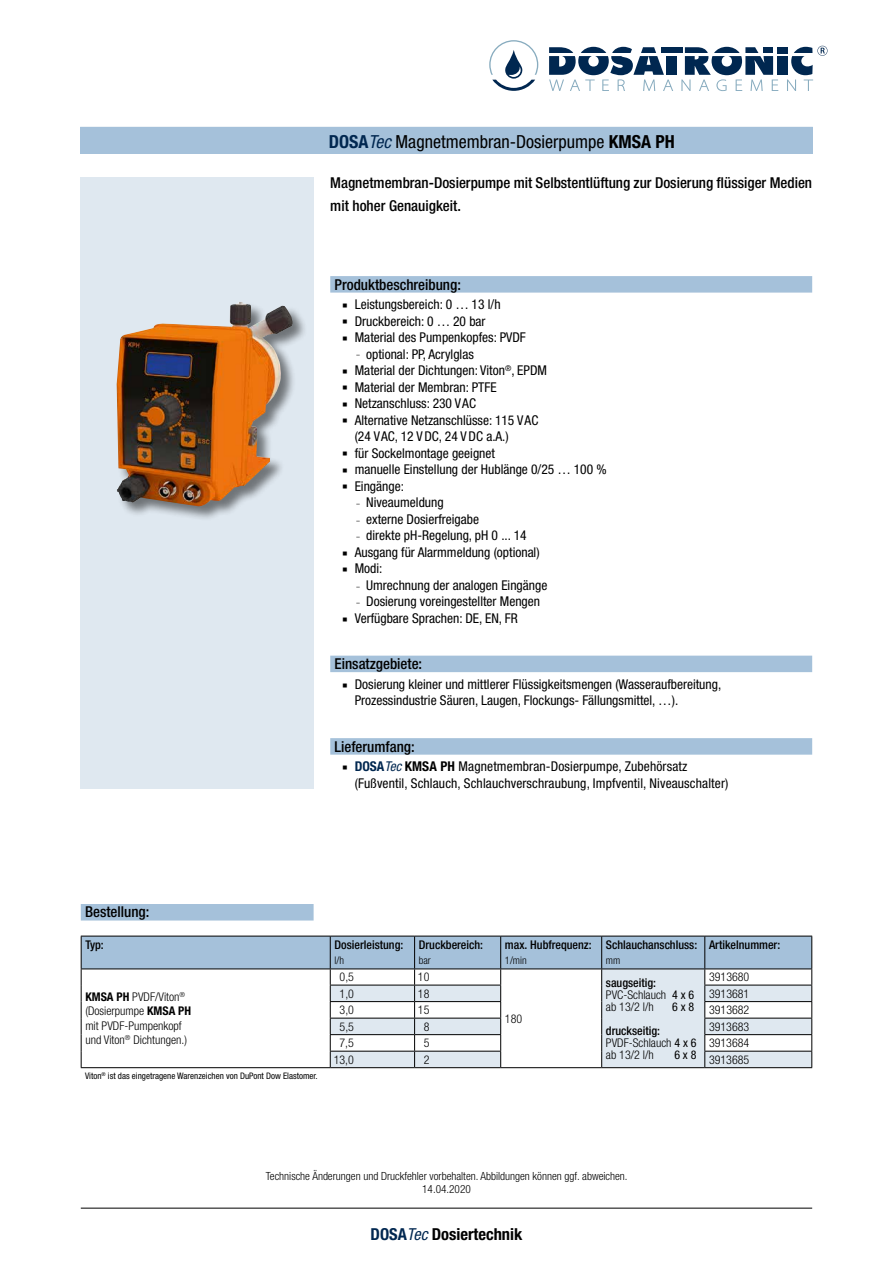
<style>
.page{position:relative;width:893px;height:1263px;background:#fff}
.page>*{position:absolute;margin:0;border:0;box-sizing:border-box;transform-origin:0 0}
.t1{font:condensed 18px "Helvetica Neue LT Pro";color:#000}
.t2{font:700 condensed 16.5px "Helvetica Neue LT Pro";color:#000}
.t3{font:500 condensed 15px/23.7px "Helvetica Neue LT Pro";color:#000}
.t4{font:condensed 13.5px/16.5px "Helvetica Neue LT Pro";color:#000}
.t5{font:300 condensed 12px/12px "Helvetica Neue LT Pro";color:#000}
.t6{font:500 condensed 12px "Helvetica Neue LT Pro";color:#000}
.t7{font:condensed 12px "Helvetica Neue LT Pro";color:#000}
.t8{font:300 condensed 11.25px/13.5px "Helvetica Neue LT Pro";color:#000;text-align:center}
.t9{font:300 condensed 10.5px "Helvetica Neue LT Pro";color:#000}
.t10{font:condensed 9px "Helvetica Neue LT Pro";color:#000}
.s1{font-weight:700;color:#002750}
.s2{font-style:italic;color:#002750}
.s3{font-weight:700}
.s4{font-size:6.75px}
.s5{font-weight:500}
.s6{font-weight:400}
.s7{color:#002750}
.s8{font-weight:400;font-style:italic;color:#002750}
</style>
<div class="page">
<div style="left:81px;top:177px;width:233px;height:612px;background:#dfe8f0"></div>
<div style="left:116px;top:302px;width:192px;height:220px;background:#000;opacity:.5"></div>
<img style="left:117px;top:302px;width:177px;height:205px">
<hr style="left:81px;top:1208px;width:731px;height:1px;background:#000">
<svg style="left:489px;top:40px;width:339px;height:51px"></svg>
<div style="left:80px;top:127px;width:733px;height:27px;background:#a5c1da"></div>
<div style="left:330px;top:276px;width:482px;height:17px;background:#a5c1da"></div>
<div style="left:330px;top:656px;width:482px;height:16px;background:#a5c1da"></div>
<div style="left:330px;top:738px;width:482px;height:17px;background:#a5c1da"></div>
<div style="left:81px;top:904px;width:233px;height:16px;background:#a5c1da"></div>
<hr style="left:81px;top:1067px;width:249px;height:1px;background:#000">
<hr style="left:705px;top:1067px;width:107px;height:1px;background:#000">
<hr style="left:330px;top:1067px;width:85px;height:1px;background:#000">
<hr style="left:415px;top:1067px;width:86px;height:1px;background:#000">
<hr style="left:602px;top:1067px;width:103px;height:1px;background:#000">
<hr style="left:501px;top:1067px;width:101px;height:1px;background:#000">
<svg style="left:81px;top:936px;width:731px;height:131px"></svg>
<h1 class="t1" style="left:329px;top:131px;width:347px"><span class="s1">DOSA</span><span class="s2">Tec</span> Magnetmembran-Dosierpumpe <span class="s3">KMSA PH</span></h1>
<p class="t3" style="left:330px;top:170px;width:483px">Magnetmembran-Dosierpumpe mit Selbstentlüftung zur Dosierung flüssiger Medien mit hoher Genauigkeit.</p>
<p class="t3" style="left:334px;top:272px;width:128px">Produktbeschreibung:</p>
<p class="t4" style="left:355px;top:296px;width:173px">Leistungsbereich: 0 … 13 l/h<br>Druckbereich: 0 … 20 bar<br>Material des Pumpenkopfes: PVDF</p>
<p class="t4" style="left:355px;top:345px;width:254px"><span class="s4">–</span> optional: PP, Acrylglas<br>Material der Dichtungen: Viton<sup>®</sup>, EPDM<br>Material der Membran: PTFE<br>Netzanschluss: 230 VAC<br>Alternative Netzanschlüsse: 115 VAC<br>(24 VAC, 12 VDC, 24 VDC a.A.)<br>für Sockelmontage geeignet<br>manuelle Einstellung der Hublänge 0/25 … 100 %<br>Eingänge:</p>
<p class="t4" style="left:357px;top:494px;width:89px"><span class="s4">–</span> Niveaumeldung</p>
<p class="t4" style="left:357px;top:510px;width:124px"><span class="s4">–</span> externe Dosierfreigabe</p>
<p class="t4" style="left:355px;top:527px;width:186px"><span class="s4">–</span> direkte pH-Regelung, pH 0 ... 14<br>Ausgang für Alarmmeldung (optional)<br>Modi:</p>
<p class="t4" style="left:357px;top:576px;width:192px"><span class="s4">–</span> Umrechnung der analogen Eingänge</p>
<p class="t4" style="left:355px;top:593px;width:187px"><span class="s4">–</span> Dosierung voreingestellter Mengen<br>Verfügbare Sprachen: DE, EN, FR</p>
<p class="t3" style="left:334px;top:652px;width:89px">Einsatzgebiete:</p>
<p class="t4" style="left:355px;top:675px;width:368px">Dosierung kleiner und mittlerer Flüssigkeitsmengen (Wasseraufbereitung,<br>Prozessindustrie Säuren, Laugen, Flockungs- Fällungsmittel, …).</p>
<p class="t3" style="left:334px;top:734px;width:82px">Lieferumfang:</p>
<p class="t4" style="left:355px;top:758px;width:375px"><span class="s1">DOSA</span><span class="s2">Tec</span> <span class="s3">KMSA PH</span> Magnetmembran-Dosierpumpe, Zubehörsatz (Fußventil, Schlauch, Schlauchverschraubung, Impfventil, Niveauschalter)</p>
<p class="t3" style="left:85px;top:900px;width:66px">Bestellung:</p>
<p class="t6" style="left:85px;top:938px;width:20px">Typ:</p>
<p class="t6" style="left:334px;top:938px;width:70px">Dosierleistung:</p>
<p class="t9" style="left:334px;top:954px;width:11px">l/h</p>
<p class="t6" style="left:419px;top:938px;width:66px">Druckbereich:</p>
<p class="t9" style="left:419px;top:954px;width:14px">bar</p>
<p class="t6" style="left:505px;top:938px;width:88px">max. Hubfrequenz:</p>
<p class="t9" style="left:505px;top:954px;width:23px">1/min</p>
<p class="t6" style="left:606px;top:938px;width:93px">Schlauchanschluss:</p>
<p class="t9" style="left:606px;top:954px;width:16px">mm</p>
<p class="t6" style="left:709px;top:938px;width:73px">Artikelnummer:</p>
<p class="t5" style="left:85px;top:989px;width:107px;line-height:14.4px"><span class="s3">KMSA PH</span> PVDF/Viton<sup>® </sup>(Dosierpumpe <span class="s3">KMSA PH </span>mit PVDF-Pumpenkopf und Viton<sup>®</sup> Dichtungen.)</p>
<p class="t10" style="left:85px;top:1070px;width:234px">Viton<sup>®</sup> ist das eingetragene Warenzeichen von DuPont Dow Elastomer.</p>
<p class="t5" style="left:340px;top:971px;width:16px">0,5</p>
<p class="t5" style="left:418px;top:971px;width:13px">10</p>
<p class="t5" style="left:709px;top:971px;width:42px">3913680</p>
<p class="t5" style="left:606px;top:976px;width:90px"><span class="s5">saugseitig:<br></span>PVC-Schlauch <span class="s6">4 x 6 </span>ab 13/2 l/h</p>
<p class="t5" style="left:340px;top:987px;width:16px">1,0</p>
<p class="t5" style="left:418px;top:987px;width:13px">18</p>
<p class="t5" style="left:709px;top:987px;width:42px">3913681</p>
<p class="t5" style="left:340px;top:1004px;width:16px">3,0</p>
<p class="t5" style="left:418px;top:1004px;width:13px">15</p>
<p class="t5" style="left:709px;top:1004px;width:42px">3913682</p>
<p class="t5" style="left:340px;top:1020px;width:16px">5,5</p>
<p class="t5" style="left:424px;top:1020px;width:7px">8</p>
<p class="t5" style="left:709px;top:1020px;width:42px">3913683</p>
<p class="t5" style="left:340px;top:1037px;width:16px">7,5</p>
<p class="t5" style="left:424px;top:1037px;width:7px">5</p>
<p class="t5" style="left:709px;top:1037px;width:42px">3913684</p>
<p class="t5" style="left:334px;top:1053px;width:22px">13,0</p>
<p class="t5" style="left:424px;top:1053px;width:7px">2</p>
<p class="t5" style="left:709px;top:1053px;width:42px">3913685</p>
<p class="t7" style="left:672px;top:999px;width:24px">6 x 8</p>
<p class="t5" style="left:606px;top:1024px;width:92px"><span class="s5">druckseitig:<br></span>PVDF-Schlauch <span class="s6">4 x 6 </span>ab 13/2 l/h</p>
<p class="t5" style="left:505px;top:1012px;width:19px">180</p>
<p class="t7" style="left:674px;top:1047px;width:24px">6 x 8</p>
<p class="t8" style="left:266px;top:1169px;width:363px">Technische Änderungen und Druckfehler vorbehalten. Abbildungen können ggf. abweichen.<br>14.04.2020</p>
<p class="t2" style="left:371px;top:1224px;width:153px"><span class="s7">DOSA</span><span class="s8">Tec</span> Dosiertechnik</p>
</div>
